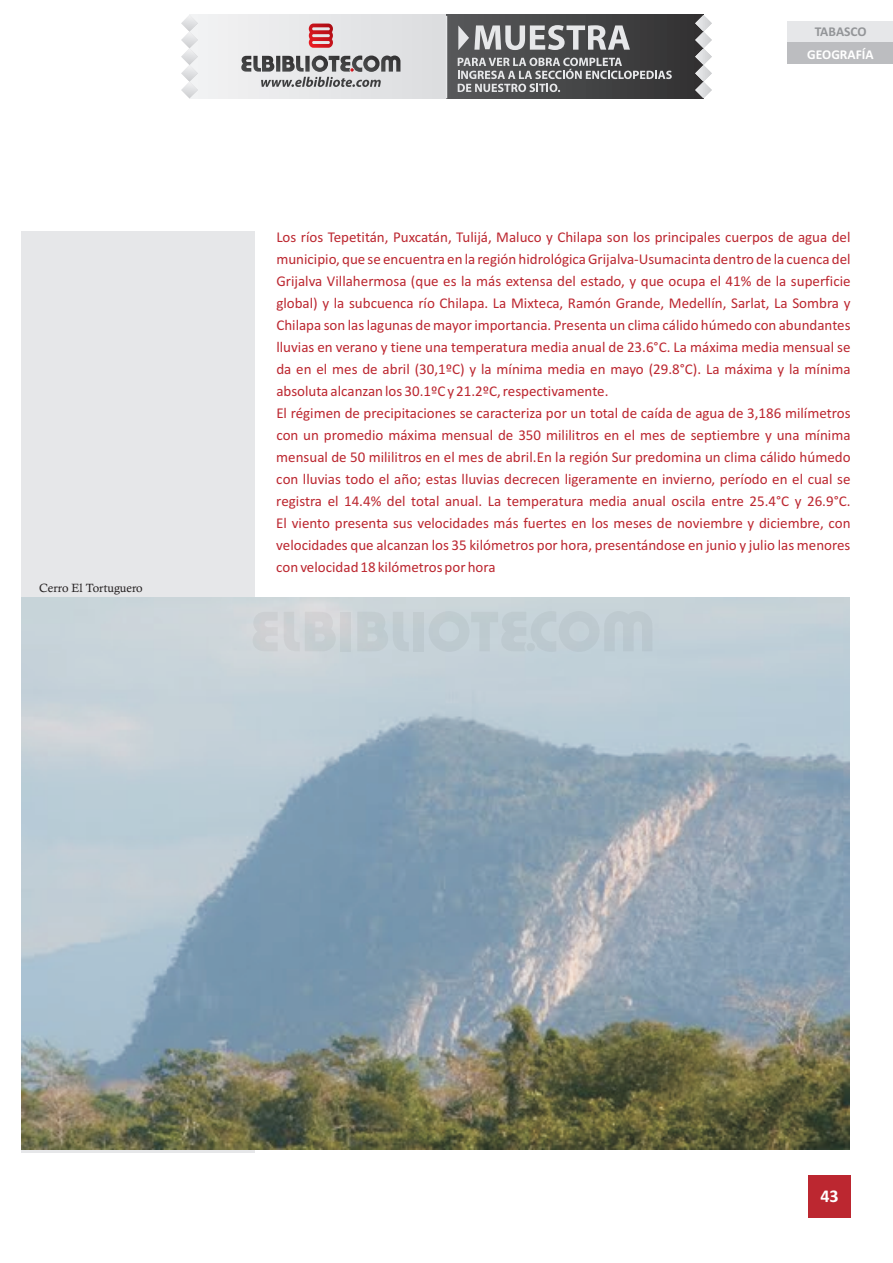
<style>
.page{position:relative;width:893px;height:1263px;background:#fff}
.page>*{position:absolute;margin:0;border:0;box-sizing:border-box;transform-origin:0 0}
.t1{font:700 18px "Calibri";color:#fff}
.t2{font:15px/21.9px "Calibri";color:#bc2730}
.t3{font:700 13.5px "Calibri";color:#fff}
.t4{font:700 13.5px "Calibri";color:#939598}
.t5{font:12px "Calisto";color:#231f20}
</style>
<div class="page">
<div style="left:808px;top:1175px;width:42px;height:43px;background:#bc2730"></div>
<div style="left:21px;top:231px;width:234px;height:921px;background:#e6e7e9"></div>
<div style="left:787px;top:21px;width:106px;height:21px;background:#e6e7e9"></div>
<div style="left:787px;top:42px;width:106px;height:22px;background:#bcbdc0"></div>
<img style="left:21px;top:597px;width:829px;height:552px">
<div style="left:189px;top:15px;width:514px;height:83px;background:#e6e7e9"></div>
<svg style="left:249px;top:612px;width:29px;height:39px"></svg>
<svg style="left:284px;top:612px;width:56px;height:39px;background:#ced2d5"></svg>
<div style="left:340px;top:612px;width:11px;height:39px;background:#cccfd1"></div>
<svg style="left:357px;top:612px;width:52px;height:39px;background:#c3ced2"></svg>
<div style="left:413px;top:612px;width:11px;height:39px;background:#becad0"></div>
<svg style="left:429px;top:611px;width:223px;height:41px;background:#c0cdd3"></svg>
<div style="left:446px;top:15px;width:257px;height:83px;background:linear-gradient(to right,#5a5b5d,#323232)"></div>
<svg style="left:181px;top:15px;width:17px;height:83px"></svg>
<svg style="left:695px;top:15px;width:17px;height:83px"></svg>
<svg style="left:309px;top:24px;width:24px;height:24px"></svg>
<svg style="left:241px;top:56px;width:159px;height:31px"></svg>
<svg style="left:458px;top:58px;width:214px;height:34px"></svg>
<svg style="left:458px;top:25px;width:172px;height:25px"></svg>
<hr style="left:446px;top:16px;width:1px;height:82px;background:#e6e7e9">
<p class="t5" style="left:39px;top:584px;width:105px">Cerro El Tortuguero</p>
<p class="t4" style="left:815px;top:26px;width:53px">TABASCO</p>
<p class="t3" style="left:807px;top:48px;width:68px">GEOGRAFÍA</p>
<p class="t2" style="left:276px;top:227px;width:576px">Los ríos Tepetitán, Puxcatán, Tulijá, Maluco y Chilapa son los principales cuerpos de agua del municipio, que se encuentra en la región hidrológica Grijalva-Usumacinta dentro de la cuenca del Grijalva Villahermosa (que es la más extensa del estado, y que ocupa el 41% de la superficie global) y la subcuenca río Chilapa. La Mixteca, Ramón Grande, Medellín, Sarlat, La Sombra y Chilapa son las lagunas de mayor importancia. Presenta un clima cálido húmedo con abundantes lluvias en verano y tiene una temperatura media anual de 23.6°C. La máxima media mensual se da en el mes de abril (30,1ºC) y la mínima media en mayo (29.8°C). La máxima y la mínima absoluta alcanzan los 30.1ºC y 21.2ºC, respectivamente.<br>El régimen de precipitaciones se caracteriza por un total de caída de agua de 3,186 milímetros con un promedio máxima mensual de 350 mililitros en el mes de septiembre y una mínima mensual de 50 mililitros en el mes de abril.En la región Sur predomina un clima cálido húmedo con lluvias todo el año; estas lluvias decrecen ligeramente en invierno, período en el cual se registra el 14.4% del total anual. La temperatura media anual oscila entre 25.4°C y 26.9°C.<br>El viento presenta sus velocidades más fuertes en los meses de noviembre y diciembre, con velocidades que alcanzan los 35 kilómetros por hora, presentándose en junio y julio las menores con velocidad 18 kilómetros por hora</p>
<p class="t1" style="left:820px;top:1189px;width:20px">43</p>
</div>
